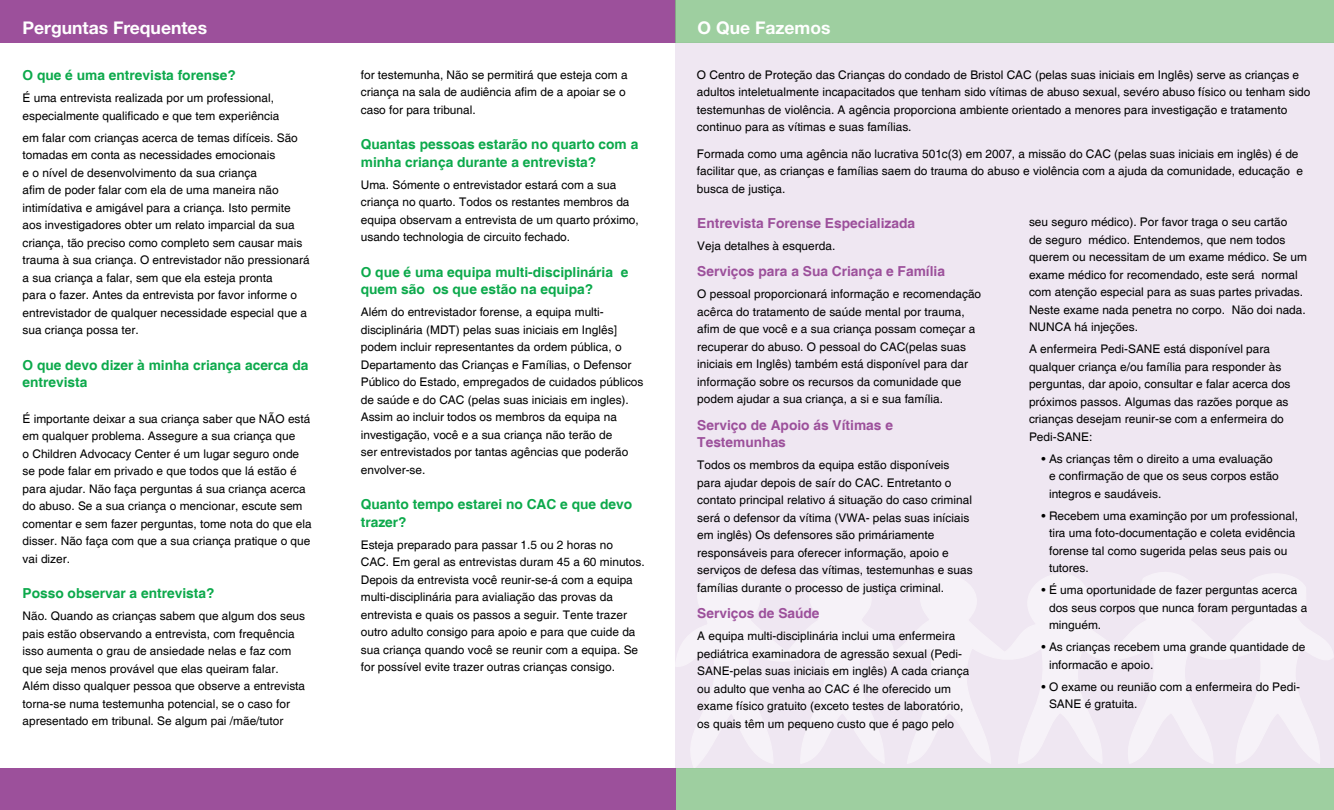
<style>
.page{position:relative;width:1334px;height:810px;background:#fff}
.page>*{position:absolute;margin:0;border:0;box-sizing:border-box;transform-origin:0 0}
.t1{font:700 17.5px "Helvetica Neue LT Std";color:#fff}
.t2{font:700 13.75px/17.5px "Helvetica";color:#0ca94b}
.t3{font:700 13.75px/17.5px "Helvetica";color:#9c509b}
.t4{font:11.88px/17.5px "Helvetica";color:#000}
</style>
<div class="page">
<div style="left:675px;top:42px;width:658px;height:727px;background:#efe7f2"></div>
<div style="left:0;top:0;width:675px;height:42px;background:#9c509b"></div>
<svg style="left:674px;top:572px;width:659px;height:197px"></svg>
<div style="left:675px;top:769px;width:658px;height:41px;background:#9ecfa0"></div>
<div style="left:675px;top:0;width:658px;height:42px;background:#9ecfa0"></div>
<div style="left:0;top:769px;width:675px;height:41px;background:#9c509b"></div>
<h1 class="t1" style="left:22px;top:17px;width:186px">Perguntas Frequentes</h1>
<p class="t2" style="left:22px;top:67px;width:215px">O que é uma entrevista forense?</p>
<p class="t4" style="left:22px;top:90px;width:258px">É uma entrevista realizada por um professional, especialmente qualificado e que tem experiência</p>
<p class="t4" style="left:22px;top:129px;width:289px">em falar com crianças acerca de temas difíceis. São tomadas em conta as necessidades emocionais<br>e o nível de desenvolvimento da sua criança<br>afim de poder falar com ela de uma maneira não intimídativa e amigável para a criança. Isto permite aos investigadores obter um relato imparcial da sua criança, tão preciso como completo sem causar mais trauma à sua criança. O entrevistador não pressionará a sua criança a falar, sem que ela esteja pronta<br>para o fazer. Antes da entrevista por favor informe o entrevistador de qualquer necessidade especial que a sua criança possa ter.</p>
<p class="t2" style="left:22px;top:357px;width:287px">O que devo dizer à minha criança acerca da entrevista</p>
<p class="t4" style="left:22px;top:410px;width:291px">É importante deixar a sua criança saber que NÃO está em qualquer problema. Assegure a sua criança que<br>o Children Advocacy Center é um lugar seguro onde se pode falar em privado e que todos que lá estão é para ajudar. Não faça perguntas á sua criança acerca do abuso. Se a sua criança o mencionar, escute sem comentar e sem fazer perguntas, tome nota do que ela disser. Não faça com que a sua criança pratique o que vai dizer.</p>
<p class="t2" style="left:22px;top:585px;width:193px">Posso observar a entrevista?</p>
<p class="t4" style="left:22px;top:608px;width:284px">Não. Quando as crianças sabem que algum dos seus pais estão observando a entrevista, com frequência isso aumenta o grau de ansiedade nelas e faz com que seja menos provável que elas queiram falar.<br>Além disso qualquer pessoa que observe a entrevista torna-se numa testemunha potencial, se o caso for apresentado em tribunal. Se algum pai /mãe/tutor</p>
<p class="t4" style="left:361px;top:66px;width:268px">for testemunha, Não se permitirá que esteja com a criança na sala de audiência afim de a apoiar se o caso for para tribunal.</p>
<p class="t2" style="left:361px;top:136px;width:279px">Quantas pessoas estarão no quarto com a minha criança durante a entrevista?</p>
<p class="t4" style="left:361px;top:176px;width:279px">Uma. Sómente o entrevistador estará com a sua criança no quarto. Todos os restantes membros da equipa observam a entrevista de um quarto próximo, usando technologia de circuito fechado.</p>
<p class="t2" style="left:361px;top:264px;width:269px">O que é uma equipa multi-disciplinária e quem são os que estão na equipa?</p>
<p class="t4" style="left:361px;top:304px;width:284px">Além do entrevistador forense, a equipa multi&shy;disciplinária (MDT) pelas suas iniciais em Inglês] podem incluir representantes da ordem pública, o Departamento das Crianças e Famílias, o Defensor Público do Estado, empregados de cuidados públicos de saúde e do CAC (pelas suas iniciais em ingles).<br>Assim ao incluir todos os membros da equipa na investigação, você e a sua criança não terão de<br>ser entrevistados por tantas agências que poderão envolver-se.</p>
<p class="t2" style="left:361px;top:496px;width:273px">Quanto tempo estarei no CAC e que devo trazer?</p>
<p class="t4" style="left:361px;top:536px;width:285px">Esteja preparado para passar 1.5 ou 2 horas no<br>CAC. Em geral as entrevistas duram 45 a 60 minutos.<br>Depois da entrevista você reunir-se-á com a equipa multi-disciplinária para avialiação das provas da entrevista e quais os passos a seguir. Tente trazer outro adulto consigo para apoio e para que cuide da sua criança quando você se reunir com a equipa. Se for possível evite trazer outras crianças consigo.</p>
<h1 class="t1" style="left:697px;top:17px;width:134px">O Que Fazemos</h1>
<p class="t4" style="left:696px;top:66px;width:615px">O Centro de Proteção das Crianças do condado de Bristol CAC (pelas suas iniciais em Inglês) serve as crianças e adultos inteletualmente incapacitados que tenham sido vítimas de abuso sexual, sevéro abuso físico ou tenham sido testemunhas de violência. A agência proporciona ambiente orientado a menores para investigação e tratamento continuo para as vítimas e suas famílias.</p>
<p class="t4" style="left:696px;top:145px;width:607px">Formada como uma agência não lucrativa 501c(3) em 2007, a missão do CAC (pelas suas iniciais em inglês) é de facilitar que, as crianças e famílias saem do trauma do abuso e violência com a ajuda da comunidade, educação e busca de justiça.</p>
<p class="t3" style="left:697px;top:215px;width:219px">Entrevista Forense Especializada</p>
<p class="t4" style="left:697px;top:237px;width:139px">Veja detalhes à esquerda.</p>
<p class="t3" style="left:697px;top:263px;width:249px">Serviços para a Sua Criança e Família</p>
<p class="t4" style="left:697px;top:286px;width:285px">O pessoal proporcionará informação e recomendação acêrca do tratamento de saúde mental por trauma, afim de que você e a sua criança possam começar a recuperar do abuso. O pessoal do CAC(pelas suas iniciais em Inglês) também está disponível para dar informação sobre os recursos da comunidade que podem ajudar a sua criança, a si e sua família.</p>
<p class="t3" style="left:697px;top:417px;width:197px">Serviço de Apoio ás Vítimas e<br>Testemunhas</p>
<p class="t4" style="left:697px;top:457px;width:277px">Todos os membros da equipa estão disponíveis para ajudar depois de saír do CAC. Entretanto o contato principal relativo á situação do caso criminal será o defensor da vítima (VWA- pelas suas iníciais em inglês) Os defensores são primáriamente responsáveis para oferecer informação, apoio e serviços de defesa das vítimas, testemunhas e suas famílias durante o processo de justiça criminal.</p>
<p class="t3" style="left:697px;top:605px;width:124px">Serviços de Saúde</p>
<p class="t4" style="left:697px;top:628px;width:273px">A equipa multi-disciplinária inclui uma enfermeira pediátrica examinadora de agressão sexual (Pedi-SANE-pelas suas iniciais em inglês) A cada criança ou adulto que venha ao CAC é lhe oferecido um exame físico gratuito (exceto testes de laboratório, os quais têm um pequeno custo que é pago pelo</p>
<p class="t4" style="left:1028px;top:214px;width:279px">seu seguro médico). Por favor traga o seu cartão<br>de seguro médico. Entendemos, que nem todos querem ou necessitam de um exame médico. Se um exame médico for recomendado, este será normal com atenção especial para as suas partes privadas.<br>Neste exame nada penetra no corpo. Não doi nada.<br>NUNCA há injeções.</p>
<p class="t4" style="left:1028px;top:341px;width:263px">A enfermeira Pedi-SANE está disponível para qualquer criança e/ou família para responder às perguntas, dar apoio, consultar e falar acerca dos próximos passos. Algumas das razões porque as crianças desejam reunir-se com a enfermeira do Pedi-SANE:</p>
<p class="t4" style="left:1048px;top:450px;width:231px;text-indent:-8px">• As crianças têm o direito a uma evaluação e confirmação de que os seus corpos estão integros e saudáveis.</p>
<p class="t4" style="left:1048px;top:507px;width:250px;text-indent:-8px">• Recebem uma examinção por um professional, tira uma foto-documentação e coleta evidência forense tal como sugerida pelas seus pais ou tutores.</p>
<p class="t4" style="left:1048px;top:582px;width:260px;text-indent:-8px">• É uma oportunidade de fazer perguntas acerca dos seus corpos que nunca foram perguntadas a minguém.</p>
<p class="t4" style="left:1048px;top:639px;width:258px;text-indent:-8px">• As crianças recebem uma grande quantidade de informacão e apoio.</p>
<p class="t4" style="left:1048px;top:678px;width:252px;text-indent:-8px">• O exame ou reunião com a enfermeira do Pedi-<br>SANE é gratuita.</p>
</div>
